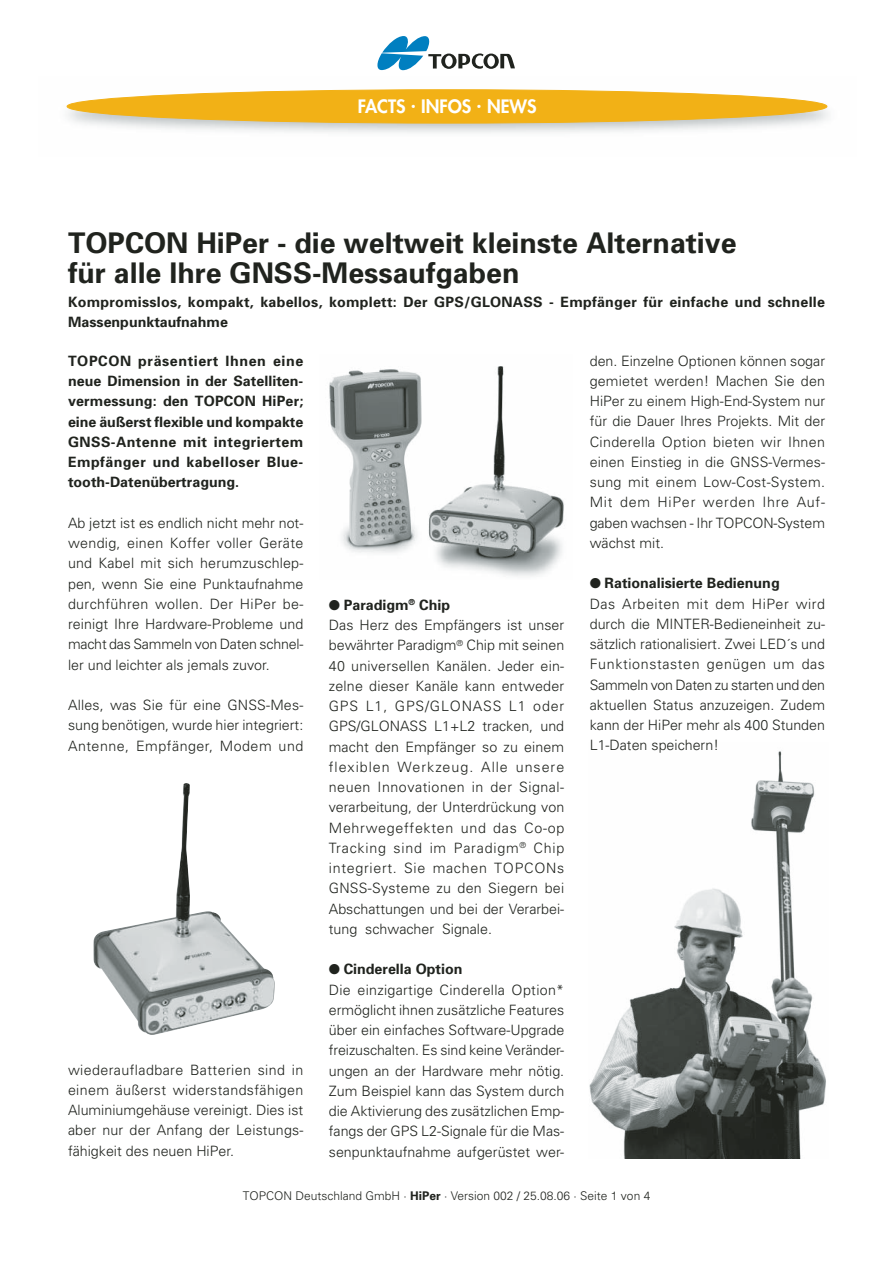
<style>
.page{position:relative;width:893px;height:1263px;background:#fff}
.page>*{position:absolute;margin:0;border:0;box-sizing:border-box;transform-origin:0 0}
.t1{font:700 28.5px/30px "Univers";color:#20231e}
.t2{font:800 18px "Futura";color:#fff}
.t3{font:300 14.25px/20.2px "Univers";color:#20231e;text-align:justify}
.t4{font:700 14.25px/20.2px "Univers";letter-spacing:.02em;color:#20231e;text-align:justify}
.t5{font:300 12px "Univers";color:#20231e}
.s1{font-weight:700}
.s2{font-family:"Helvetica Neue"}
</style>
<div class="page">
<img style="left:66px;top:89px;width:763px;height:44px">
<div style="left:67px;top:90px;width:760px;height:33px;background:#f2b116;border-radius:50%"></div>
<div style="left:67px;top:90px;width:760px;height:33px;border:1px solid #f2b116;border-radius:50%"></div>
<svg style="left:377px;top:36px;width:138px;height:34px"></svg>
<img style="left:589px;top:751px;width:237px;height:407px">
<img style="left:329px;top:366px;width:235px;height:210px">
<img style="left:94px;top:783px;width:181px;height:252px">
<p class="t2" style="left:358px;top:97px;width:180px">FACTS · INFOS · NEWS</p>
<p class="t2" style="left:353px;top:99px;width:63px">FACTS ·</p>
<p class="t2" style="left:478px;top:99px;width:63px">· EWS</p>
<h1 class="t1" style="left:68px;top:230px;width:670px">TOPCON HiPer - die weltweit kleinste Alternative für alle Ihre GNSS-Messaufgaben</h1>
<p class="t4" style="left:68px;top:293px;width:758px">Kompromisslos, kompakt, kabellos, komplett: Der GPS/GLONASS - Empfänger für einfache und schnelle<br>Massenpunktaufnahme</p>
<p class="t4" style="left:68px;top:352px;width:237px">TOPCON präsentiert Ihnen eine neue Dimension in der Satelliten&shy;vermessung: den TOPCON HiPer; eine äußerst flexible und kompakte GNSS-Antenne mit integriertem Empfänger und kabelloser Blue&shy;tooth-Datenübertragung.</p>
<p class="t3" style="left:68px;top:514px;width:237px">Ab jetzt ist es endlich nicht mehr not&shy;wendig, einen Koffer voller Geräte und Kabel mit sich herumzuschlep&shy;pen, wenn Sie eine Punktaufnahme durchführen wollen. Der HiPer be&shy;reinigt Ihre Hardware-Probleme und macht das Sammeln von Daten schnel&shy;ler und leichter als jemals zuvor.</p>
<p class="t3" style="left:68px;top:696px;width:237px">Alles, was Sie für eine GNSS-Mes&shy;sung benötigen, wurde hier integriert:<br>Antenne, Empfänger, Modem und</p>
<p class="t3" style="left:68px;top:1061px;width:237px">wiederaufladbare Batterien sind in einem äußerst widerstandsfähigen Aluminiumgehäuse vereinigt. Dies ist aber nur der Anfang der Leistungs&shy;fähigkeit des neuen HiPer.</p>
<p class="t3" style="left:329px;top:596px;width:237px;text-align:left">● <span class="s1">Paradigm</span><sup>®</sup> <span class="s1">Chip<br></span>Das Herz des Empfängers ist unser bewährter Paradigm<sup>®</sup> Chip mit seinen<br>40 universellen Kanälen. Jeder ein&shy;zelne dieser Kanäle kann entweder<br>GPS L1, GPS/GLONASS L1 oder<br>GPS/GLONASS L1+L2 tracken, und macht den Empfänger so zu einem flexiblen Werkzeug. Alle unsere neuen Innovationen in der Signal&shy;verarbeitung, der Unterdrückung von<br>Mehrwegeffekten und das Co-op<br>Tracking sind im Paradigm<sup>®</sup> Chip integriert. Sie machen TOPCONs<br>GNSS-Systeme zu den Siegern bei<br>Abschattungen und bei der Verarbei&shy;tung schwacher Signale.</p>
<p class="t3" style="left:329px;top:961px;width:237px;text-align:left">● <span class="s1">Cinderella Option<br></span>Die einzigartige Cinderella Option* ermöglicht ihnen zusätzliche Features über ein einfaches Software-Upgrade freizuschalten. Es sind keine Veränder&shy;ungen an der Hardware mehr nötig.<br>Zum Beispiel kann das System durch die Aktivierung des zusätzlichen Emp&shy;fangs der GPS L2-Signale für die Mas&shy;senpunktaufnahme aufgerüstet wer-</p>
<p class="t3" style="left:590px;top:352px;width:237px">den. Einzelne Optionen können sogar gemietet werden! Machen Sie den HiPer zu einem High-End-System nur für die Dauer Ihres Projekts. Mit der Cinderella Option bieten wir Ihnen einen Einstieg in die GNSS-Vermes&shy;sung mit einem Low-Cost-System.<br>Mit dem HiPer werden Ihre Auf&shy;gaben wachsen - Ihr TOPCON-System wächst mit.</p>
<p class="t3" style="left:590px;top:575px;width:237px;text-align:left">● <span class="s1">Rationalisierte Bedienung<br></span>Das Arbeiten mit dem HiPer wird durch die MINTER-Bedieneinheit zu&shy;sätzlich rationalisiert. Zwei LED´s und Funktionstasten genügen um das Sammeln von Daten zu starten und den aktuellen Status anzuzeigen. Zudem kann der HiPer mehr als 400 Stunden L1-Daten speichern!</p>
<p class="t5" style="left:243px;top:1192px;width:409px">TOPCON Deutschland GmbH · <span class="s1">HiPer</span> · Version 002 / 25.08.06 · Seite <span class="s2">1</span> von 4</p>
</div>
